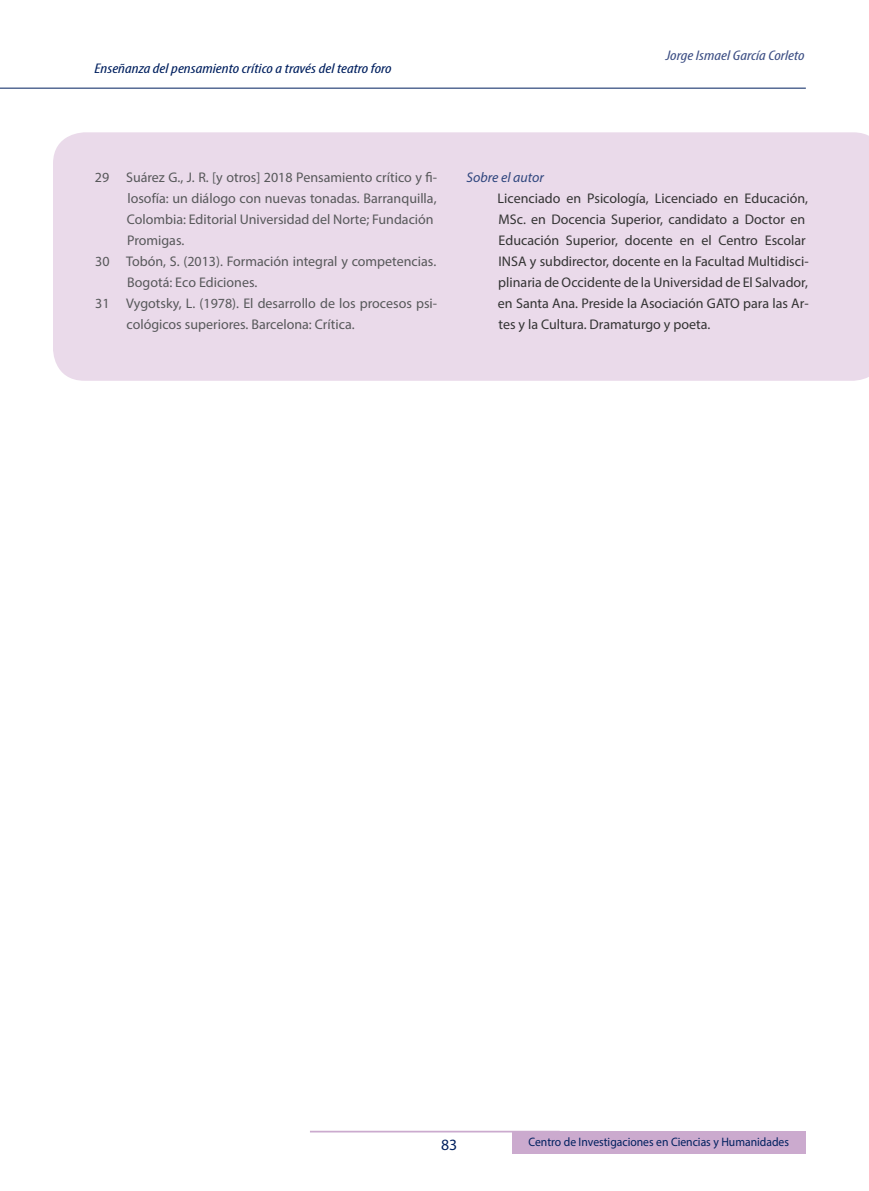
<style>
.page{position:relative;width:869px;height:1191px;background:#fff}
.page>*{position:absolute;margin:0;border:0;box-sizing:border-box;transform-origin:0 0}
.t1{font:15.75px "Myriad Pro";color:#00205f}
.t2{font:14px "Myriad Pro";color:#57585a}
.t3{font:14px/21px "Myriad Pro";color:#333}
.t4{font:italic condensed 14px "Myriad Pro";color:#00205f;scale:1.25 1}
.t5{font:italic condensed 14px "Myriad Pro";color:#3e5085;scale:1.25 1}
.t6{font:italic 14px "Myriad Pro";color:#2f467e}
.t7{font:12.25px "Myriad Pro";color:#00205f;scale:.95 1}
</style>
<div class="page">
<hr style="left:0;top:88px;width:805px;height:1px;background:#00205f">
<hr style="left:310px;top:1130px;width:249px;height:2px;background:#cbaace">
<div style="left:512px;top:1130px;width:293px;height:23px;background:#cbaace"></div>
<div style="left:53px;top:132px;width:815px;height:249px;background:#eadaea"></div>
<p class="t4" style="left:94px;top:60px;width:239px">Enseñanza del pensamiento crítico a través del teatro foro</p>
<p class="t5" style="left:665px;top:47px;width:113px">Jorge Ismael García Corleto</p>
<p class="t2" style="left:95px;top:169px;width:344px">29 Suárez G., J. R. [y otros] 2018 Pensamiento crítico y fi-</p>
<p class="t2" style="left:127px;top:190px;width:310px">losofía: un diálogo con nuevas tonadas. Barranquilla,</p>
<p class="t2" style="left:127px;top:211px;width:308px">Colombia: Editorial Universidad del Norte; Fundación</p>
<p class="t2" style="left:127px;top:232px;width:59px">Promigas.</p>
<p class="t2" style="left:95px;top:253px;width:342px">30 Tobón, S. (2013). Formación integral y competencias.</p>
<p class="t2" style="left:127px;top:274px;width:132px">Bogotá: Eco Ediciones.</p>
<p class="t2" style="left:95px;top:295px;width:343px">31 Vygotsky, L. (1978). El desarrollo de los procesos psi-</p>
<p class="t2" style="left:126px;top:316px;width:229px">cológicos superiores. Barcelona: Crítica.</p>
<p class="t6" style="left:466px;top:169px;width:79px">Sobre el autor</p>
<p class="t3" style="left:497px;top:188px;width:312px">Licenciado en Psicología, Licenciado en Educación, MSc. en Docencia Superior, candidato a Doctor en Educación Superior, docente en el Centro Escolar INSA y subdirector, docente en la Facultad Multidisci&shy;plinaria de Occidente de la Universidad de El Salvador, en Santa Ana. Preside la Asociación GATO para las Ar&shy;tes y la Cultura. Dramaturgo y poeta.</p>
<p class="t1" style="left:441px;top:1134px;width:18px">83</p>
<p class="t7" style="left:528px;top:1134px;width:276px">Centro de Investigaciones en Ciencias y Humanidades</p>
</div>
